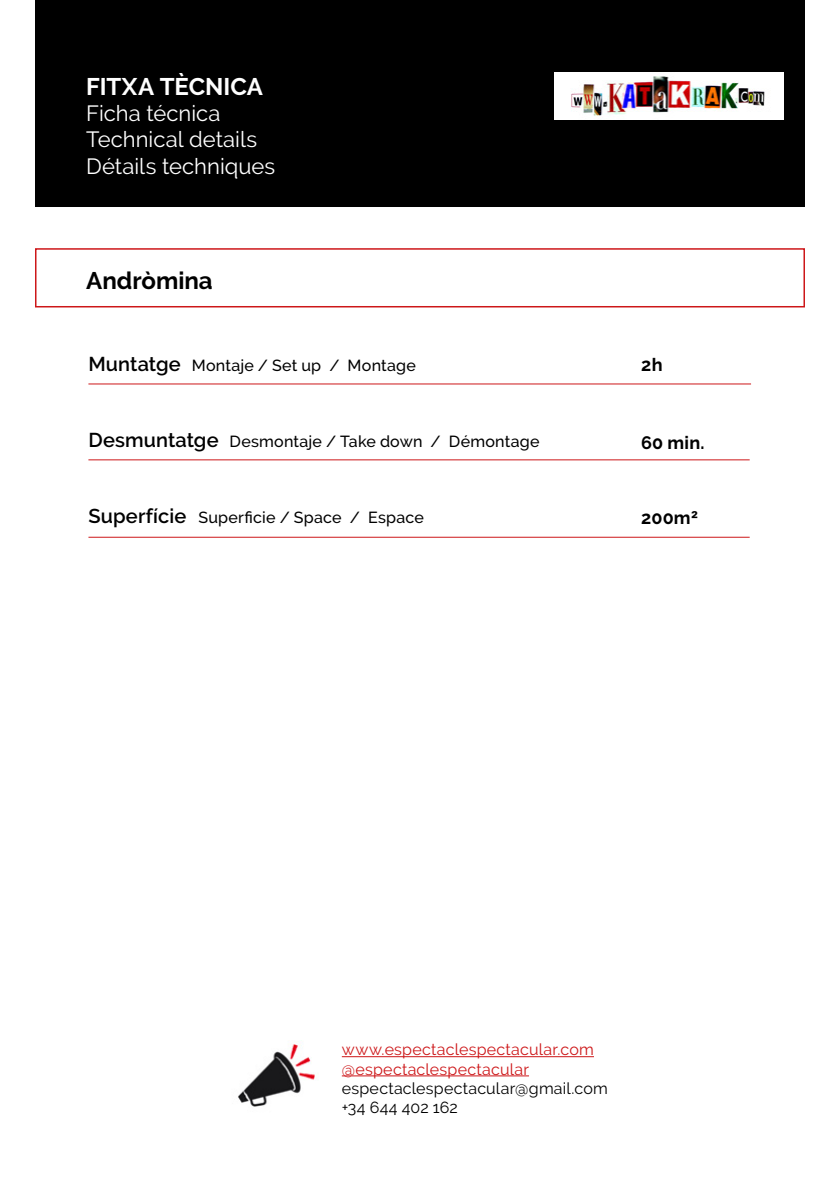
<style>
.page{position:relative;width:840px;height:1191px;background:#fff}
.page>*{position:absolute;margin:0;border:0;box-sizing:border-box;transform-origin:0 0}
.t1{font:700 24px "Raleway";letter-spacing:-.005em;color:#fff}
.t2{font:700 24px "Raleway";color:#000}
.t3{font:22px/26.4px "Raleway";color:#fff}
.t4{font:700 18px "Raleway";letter-spacing:.01em;color:#000}
.t5{font:500 16px "Raleway";letter-spacing:.015em;color:#000}
.t6{font:16px/19.2px "Raleway";letter-spacing:.015em;color:#cd1719}
.t7{font:16px/19.2px "Raleway";letter-spacing:.015em;color:#000}
.s1{font-weight:600;font-size:20px}
.s2{font-family:"Roboto";font-weight:900}
</style>
<div class="page">
<div style="left:35px;top:0;width:769px;height:207px;background:#000"></div>
<div style="left:35px;top:248px;width:769px;height:59px;border:2px solid #cd1719"></div>
<img style="left:238px;top:1041px;width:77px;height:66px">
<hr style="left:341px;top:1056px;width:252px;height:1px;background:#cd1719">
<hr style="left:341px;top:1075px;width:187px;height:1px;background:#cd1719">
<img style="left:554px;top:72px;width:228px;height:47px">
<hr style="left:88px;top:383px;width:662px;height:1px;background:#cd1719">
<hr style="left:88px;top:459px;width:661px;height:1px;background:#cd1719">
<hr style="left:88px;top:537px;width:661px;height:1px;background:#cd1719">
<h1 class="t1" style="left:86px;top:72px;width:178px">FITXA TÈCNICA</h1>
<h2 class="t3" style="left:86px;top:100px;width:190px">Ficha técnica<br>Technical details<br>Détails techniques</h2>
<h1 class="t2" style="left:86px;top:267px;width:128px">Andròmina</h1>
<p class="t5" style="left:88px;top:356px;width:329px"><span class="s1">Muntatge</span> Montaje / Set up / Montage</p>
<p class="t5" style="left:88px;top:432px;width:452px"><span class="s1">Desmuntatge</span> Desmontaje / Take down / Démontage</p>
<p class="t5" style="left:88px;top:508px;width:337px"><span class="s1">Superfície</span> Superficie / Space / Espace</p>
<p class="t4" style="left:641px;top:355px;width:23px">2h</p>
<p class="t4" style="left:640px;top:432px;width:65px">60 min.</p>
<p class="t4" style="left:640px;top:508px;width:58px">200m<span class="s2">²</span></p>
<p class="t6" style="left:341px;top:1040px;width:253px">www.espectaclespectacular.com @espectaclespectacular</p>
<p class="t7" style="left:341px;top:1078px;width:267px">espectaclespectacular@gmail.com +34 644 402 162</p>
</div>
